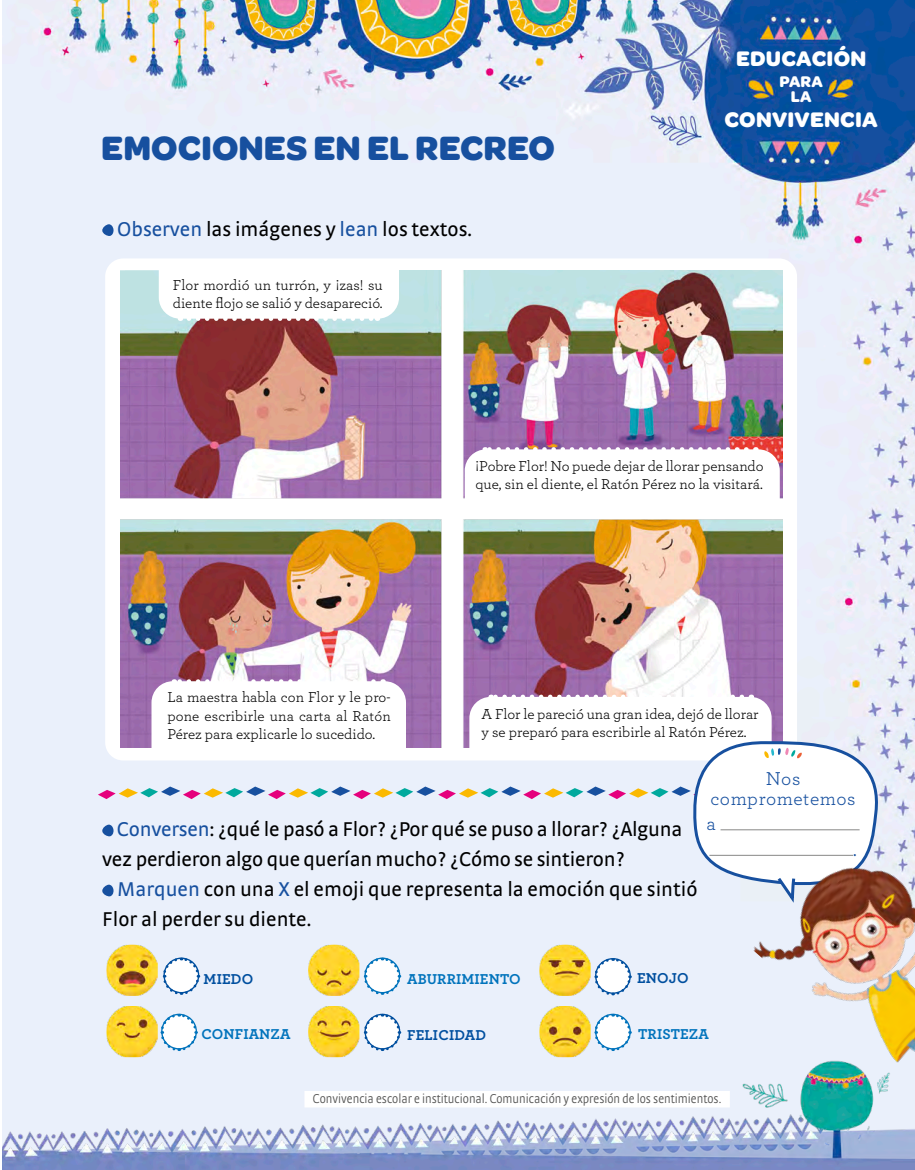
<style>
.page{position:relative;width:915px;height:1170px;background:#fff}
.page>*{position:absolute;margin:0;border:0;box-sizing:border-box;transform-origin:0 0}
.t1{font:700 36px "Omnes";color:#17509f}
.t2{font:700 22.5px "Omnes";letter-spacing:.01em;color:#fff}
.act_consigna_Min{font:21px/30px "Strada OT";color:#000}
.globoDialogo_txt_Min{font:19.5px/25.5px "Archer";letter-spacing:.03em;color:#17509f}
.t3{font:700 16.5px/15px "Omnes";letter-spacing:.01em;color:#fff;text-align:center}
.epi_txt_Min{font:15px/18px "Archer";color:#000}
.t4{font:700 15px "Archer";letter-spacing:.01em;color:#0073bc}
.t5{font:700 15px "Archer";letter-spacing:.01em;color:#004f9f}
.Contenidos_curricula{font:300 condensed 13.5px "Strada OT";color:#565655}
.s1{color:#17509f}
</style>
<div class="page">
<img style="left:2px;top:0;width:912px;height:1034px">
<img style="left:2px;top:1034px;width:912px;height:135px">
<div style="left:105px;top:258px;width:691px;height:502px;background:#fff;border-radius:18px"></div>
<img style="left:106px;top:944px;width:52px;height:51px">
<img style="left:308px;top:944px;width:51px;height:51px">
<img style="left:539px;top:944px;width:51px;height:51px">
<img style="left:106px;top:1005px;width:52px;height:52px">
<img style="left:308px;top:1005px;width:51px;height:52px">
<img style="left:539px;top:1005px;width:51px;height:52px">
<svg style="left:161px;top:956px;width:40px;height:40px"></svg>
<svg style="left:362px;top:956px;width:39px;height:40px"></svg>
<svg style="left:362px;top:1012px;width:39px;height:40px"></svg>
<svg style="left:159px;top:1012px;width:39px;height:40px"></svg>
<svg style="left:592px;top:1012px;width:40px;height:40px"></svg>
<svg style="left:592px;top:956px;width:40px;height:40px"></svg>
<svg style="left:102px;top:224px;width:12px;height:12px"></svg>
<img style="left:120px;top:270px;width:662px;height:409px">
<svg style="left:464px;top:447px;width:315px;height:55px"></svg>
<svg style="left:159px;top:270px;width:240px;height:51px"></svg>
<svg style="left:98px;top:679px;width:780px;height:228px"></svg>
<hr style="left:720px;top:829px;width:139px;height:1px;background:#878786">
<hr style="left:709px;top:854px;width:143px;height:1px;background:#878786">
<img style="left:751px;top:814px;width:163px;height:277px">
<div style="left:304px;top:1090px;width:425px;height:17px;background:#fff"></div>
<h1 class="t1" style="left:101px;top:121px;width:455px">EMOCIONES EN EL RECREO</h1>
<p class="act_consigna_Min" style="left:117px;top:214px;width:356px"><span class="s1">Observen</span> las imágenes y <span class="s1">lean</span> los textos.</p>
<p class="epi_txt_Min" style="left:173px;top:275px;width:211px">Flor mordió un turrón, y ¡zas! su diente flojo se salió y desapareció.</p>
<h2 class="t2" style="left:735px;top:41px;width:132px">EDUCACIÓN</h2>
<p class="t3" style="left:779px;top:73px;width:45px">PARA<br>LA</p>
<h2 class="t2" style="left:724px;top:103px;width:154px">CONVIVENCIA</h2>
<p class="epi_txt_Min" style="left:167px;top:687px;width:225px;text-align:justify">La maestra habla con Flor y le pro&shy;pone escribirle una carta al Ratón Pérez para explicarle lo sucedido.</p>
<p class="epi_txt_Min" style="left:475px;top:456px;width:289px">¡Pobre Flor! No puede dejar de llorar pensando que, sin el diente, el Ratón Pérez no la visitará.</p>
<p class="epi_txt_Min" style="left:481px;top:704px;width:278px">A Flor le pareció una gran idea, dejó de llorar y se preparó para escribirle al Ratón Pérez.</p>
<p class="act_consigna_Min" style="left:102px;top:814px;width:581px;text-indent:15px"><span class="s1">Conversen</span>: ¿qué le pasó a Flor? ¿Por qué se puso a llorar? ¿Alguna vez perdieron algo que querían mucho? ¿Cómo se sintieron?</p>
<p class="act_consigna_Min" style="left:102px;top:874px;width:596px;text-indent:15px"><span class="s1">Marquen</span> con una <span class="s1">X</span> el emoji que representa la emoción que sintió<br>Flor al perder su diente.</p>
<p class="globoDialogo_txt_Min" style="left:765px;top:765px;width:36px">Nos</p>
<p class="globoDialogo_txt_Min" style="left:706px;top:784px;width:150px">comprometemos a</p>
<p class="globoDialogo_txt_Min" style="left:852px;top:835px;width:5px">.</p>
<p class="t5" style="left:203px;top:967px;width:51px">MIEDO</p>
<p class="t4" style="left:407px;top:967px;width:115px">ABURRIMIENTO</p>
<p class="t5" style="left:637px;top:966px;width:53px">ENOJO</p>
<p class="t4" style="left:201px;top:1022px;width:91px">CONFIANZA</p>
<p class="t5" style="left:407px;top:1023px;width:80px">FELICIDAD</p>
<p class="t4" style="left:638px;top:1022px;width:72px">TRISTEZA</p>
<p class="Contenidos_curricula" style="left:313px;top:1091px;width:410px">Convivencia escolar e institucional. Comunicación y expresión de los sentimientos.</p>
</div>
